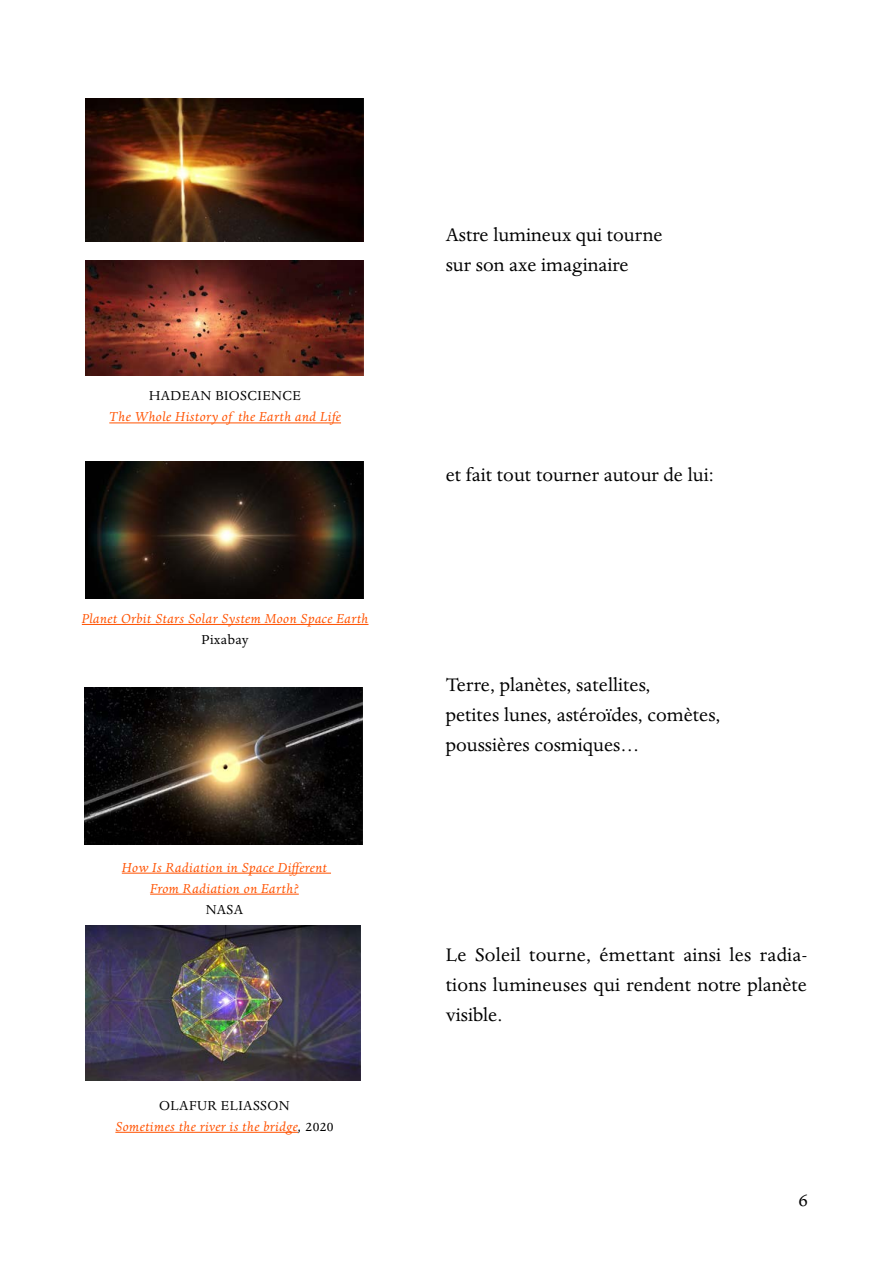
<style>
.page{position:relative;width:893px;height:1263px;background:#fff}
.page>*{position:absolute;margin:0;border:0;box-sizing:border-box;transform-origin:0 0}
.t1{font:21px/30px "Dante";color:#000}
.t2{font:italic 15px/21px "Dante";letter-spacing:.025em;color:#ff5200;text-align:center}
.t3{font:15px "Dante";letter-spacing:.025em;color:#000}
.s1{font-style:normal;color:#000}
.s2{color:#000}
</style>
<div class="page">
<img style="left:86px;top:462px;width:278px;height:136px">
<img style="left:86px;top:99px;width:277px;height:142px">
<img style="left:85px;top:260px;width:279px;height:115px">
<hr style="left:109px;top:422px;width:232px;height:1px;background:#ff5200">
<hr style="left:122px;top:873px;width:209px;height:1px;background:#ff5200">
<hr style="left:150px;top:894px;width:149px;height:1px;background:#ff5200">
<hr style="left:82px;top:624px;width:286px;height:1px;background:#ff5200">
<img style="left:85px;top:688px;width:278px;height:156px">
<img style="left:86px;top:926px;width:275px;height:154px">
<hr style="left:115px;top:1132px;width:183px;height:1px;background:#ff5200">
<p class="t3" style="left:149px;top:388px;width:153px">HADEAN BIOSCIENCE</p>
<p class="t2" style="left:109px;top:407px;width:233px">The Whole History of the Earth and Life</p>
<p class="t2" style="left:82px;top:608px;width:288px">Planet Orbit Stars Solar System Moon Space Earth</p>
<p class="t3" style="left:201px;top:631px;width:49px">Pixabay</p>
<p class="t2" style="left:122px;top:857px;width:207px">How Is Radiation in Space Different<br>From Radiation on Earth?</p>
<p class="t3" style="left:206px;top:901px;width:39px">NASA</p>
<p class="t2" style="left:115px;top:1095px;width:220px"><span class="s1">OLAFUR ELIASSON<br></span>Sometimes the river is the bridge<span class="s2">,</span> <span class="s1">2020</span></p>
<p class="t1" style="left:446px;top:220px;width:218px">Astre lumineux qui tourne sur son axe imaginaire</p>
<p class="t1" style="left:446px;top:460px;width:270px">et fait tout tourner autour de lui:</p>
<p class="t1" style="left:446px;top:670px;width:276px">Terre, planètes, satellites,<br>petites lunes, astéroïdes, comètes, poussières cosmiques…</p>
<p class="t1" style="left:446px;top:940px;width:363px;text-align:justify">Le Soleil tourne, émettant ainsi les radia&shy;tions lumineuses qui rendent notre planète visible.</p>
<p class="t1" style="left:798px;top:1185px;width:11px">6</p>
</div>
